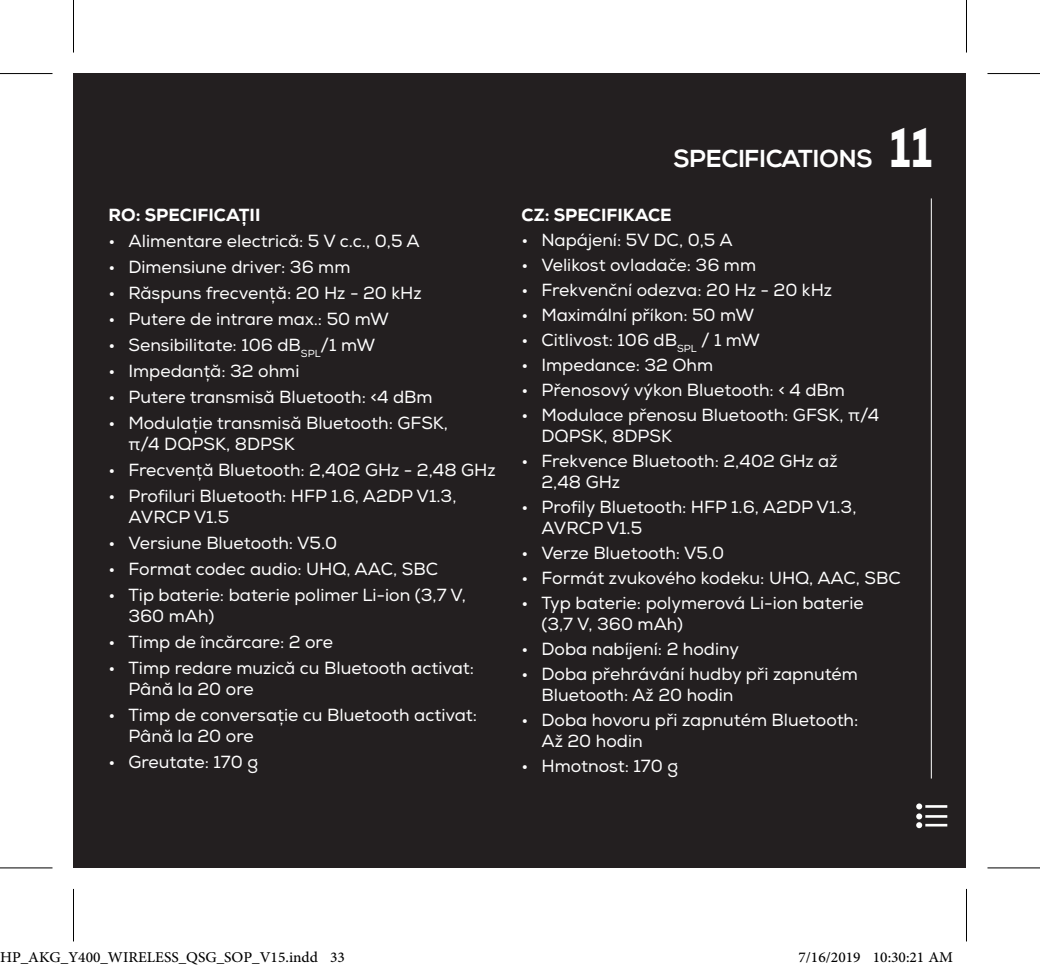
<style>
.page{position:relative;width:1040px;height:973px;background:#fff}
.page>*{position:absolute;margin:0;border:0;box-sizing:border-box;transform-origin:0 0}
.Title1{font:800 56px "Nexa";color:#fff;scale:.86 1}
.Title1_R{font:700 24.5px "Nexa";color:#fff}
.t1{font:21px "Adobe Arabic";color:#000}
.t2{font:17.5px/21px "Nexa";color:#fff}
.Language{font:800 17.5px "Nexa";color:#fff}
</style>
<div class="page">
<div style="left:74px;top:74px;width:892px;height:793px;background:#231f20"></div>
<hr style="left:931px;top:198px;width:1px;height:580px;background:#fff">
<svg style="left:916px;top:803px;width:6px;height:25px"></svg>
<hr style="left:925px;top:804px;width:22px;height:3px;background:#fff">
<hr style="left:925px;top:814px;width:22px;height:3px;background:#fff">
<hr style="left:925px;top:823px;width:22px;height:3px;background:#fff">
<div style="left:0;top:71px;width:52px;height:5px;background:#f7f7f7"></div>
<div style="left:987px;top:71px;width:53px;height:5px;background:#f7f7f7"></div>
<svg style="left:0;top:868px;width:52px;height:1px"></svg>
<svg style="left:987px;top:868px;width:53px;height:1px"></svg>
<hr style="left:0;top:73px;width:52px;height:1px;background:#000">
<hr style="left:987px;top:73px;width:53px;height:1px;background:#000">
<hr style="left:0;top:867px;width:52px;height:1px;background:#000">
<hr style="left:987px;top:867px;width:53px;height:1px;background:#000">
<hr style="left:73px;top:0;width:1px;height:53px;background:#000">
<hr style="left:73px;top:888px;width:1px;height:53px;background:#000">
<hr style="left:966px;top:0;width:1px;height:53px;background:#000">
<hr style="left:966px;top:888px;width:1px;height:53px;background:#000">
<div style="left:86px;top:952px;width:7px;height:11px;border:1px solid #fff;border-radius:50%"></div>
<div style="left:87px;top:952px;width:5px;height:10px;border:1px solid #fff;border-radius:50%"></div>
<div style="left:93px;top:952px;width:8px;height:11px;border:1px solid #fff;border-radius:50%"></div>
<div style="left:94px;top:952px;width:5px;height:10px;border:1px solid #fff;border-radius:50%"></div>
<div style="left:232px;top:951px;width:11px;height:12px;border:1px solid #fff;border-radius:50%"></div>
<div style="left:233px;top:952px;width:9px;height:10px;border:1px solid #fff;border-radius:50%"></div>
<div style="left:838px;top:952px;width:8px;height:11px;border:1px solid #fff;border-radius:50%"></div>
<div style="left:840px;top:952px;width:4px;height:10px;border:1px solid #fff;border-radius:50%"></div>
<div style="left:880px;top:952px;width:8px;height:11px;border:1px solid #fff;border-radius:50%"></div>
<div style="left:881px;top:952px;width:5px;height:10px;border:1px solid #fff;border-radius:50%"></div>
<div style="left:898px;top:952px;width:8px;height:11px;border:1px solid #fff;border-radius:50%"></div>
<div style="left:900px;top:952px;width:5px;height:10px;border:1px solid #fff;border-radius:50%"></div>
<p class="Language" style="left:109px;top:203px;width:153px">RO: SPECIFICAȚII</p>
<p class="t2" style="left:109px;top:230px;width:313px">• Alimentare electrică: 5 V c.c., 0,5 A</p>
<p class="t2" style="left:109px;top:256px;width:243px">• Dimensiune driver: 36 mm</p>
<p class="t2" style="left:109px;top:282px;width:315px">• Răspuns frecvență: 20 Hz - 20 kHz</p>
<p class="t2" style="left:109px;top:308px;width:282px">• Putere de intrare max.: 50 mW</p>
<p class="t2" style="left:109px;top:334px;width:268px">• Sensibilitate: 106 dB<sub>SPL</sub>/1 mW</p>
<p class="t2" style="left:109px;top:360px;width:192px">• Impedanță: 32 ohmi</p>
<p class="t2" style="left:109px;top:386px;width:325px">• Putere transmisă Bluetooth: &lt;4 dBm</p>
<p class="t2" style="left:128px;top:412px;width:321px;text-indent:-20px">• Modulație transmisă Bluetooth: GFSK, π/4 DQPSK, 8DPSK</p>
<p class="t2" style="left:109px;top:459px;width:388px">• Frecvență Bluetooth: 2,402 GHz - 2,48 GHz</p>
<p class="t2" style="left:128px;top:485px;width:330px;text-indent:-20px">• Profiluri Bluetooth: HFP 1.6, A2DP V1.3,<br>AVRCP V1.5</p>
<p class="t2" style="left:109px;top:532px;width:230px">• Versiune Bluetooth: V5.0</p>
<p class="t2" style="left:109px;top:558px;width:331px">• Format codec audio: UHQ, AAC, SBC</p>
<p class="t2" style="left:128px;top:584px;width:339px;text-indent:-20px">• Tip baterie: baterie polimer Li-ion (3,7 V,<br>360 mAh)</p>
<p class="t2" style="left:109px;top:631px;width:226px">• Timp de încărcare: 2 ore</p>
<p class="t2" style="left:128px;top:657px;width:347px;text-indent:-20px">• Timp redare muzică cu Bluetooth activat:<br>Până la 20 ore</p>
<p class="t2" style="left:128px;top:704px;width:350px;text-indent:-20px">• Timp de conversație cu Bluetooth activat:<br>Până la 20 ore</p>
<p class="t2" style="left:109px;top:751px;width:151px">• Greutate: 170 g</p>
<p class="Title1_R" style="left:674px;top:144px;width:201px">SPECIFICATIONS</p>
<p class="Title1" style="left:889px;top:112px;width:52px">11</p>
<p class="Language" style="left:522px;top:203px;width:152px">CZ: SPECIFIKACE</p>
<p class="t2" style="left:522px;top:229px;width:213px">• Napájení: 5V DC, 0,5 A</p>
<p class="t2" style="left:522px;top:254px;width:236px">• Velikost ovladače: 36 mm</p>
<p class="t2" style="left:522px;top:279px;width:312px">• Frekvenční odezva: 20 Hz - 20 kHz</p>
<p class="t2" style="left:522px;top:304px;width:234px">• Maximální příkon: 50 mW</p>
<p class="t2" style="left:522px;top:329px;width:240px">• Citlivost: 106 dB<sub>SPL</sub> / 1 mW</p>
<p class="t2" style="left:522px;top:354px;width:193px">• Impedance: 32 Ohm</p>
<p class="t2" style="left:522px;top:379px;width:325px">• Přenosový výkon Bluetooth: &lt; 4 dBm</p>
<p class="t2" style="left:541px;top:404px;width:339px;text-indent:-20px">• Modulace přenosu Bluetooth: GFSK, π/4<br>DQPSK, 8DPSK</p>
<p class="t2" style="left:541px;top:450px;width:298px;text-indent:-20px">• Frekvence Bluetooth: 2,402 GHz až<br>2,48 GHz</p>
<p class="t2" style="left:541px;top:496px;width:317px;text-indent:-20px">• Profily Bluetooth: HFP 1.6, A2DP V1.3,<br>AVRCP V1.5</p>
<p class="t2" style="left:522px;top:542px;width:204px">• Verze Bluetooth: V5.0</p>
<p class="t2" style="left:522px;top:567px;width:381px">• Formát zvukového kodeku: UHQ, AAC, SBC</p>
<p class="t2" style="left:541px;top:592px;width:324px;text-indent:-20px">• Typ baterie: polymerová Li-ion baterie (3,7 V, 360 mAh)</p>
<p class="t2" style="left:522px;top:638px;width:219px">• Doba nabíjení: 2 hodiny</p>
<p class="t2" style="left:541px;top:663px;width:318px;text-indent:-20px">• Doba přehrávání hudby při zapnutém<br>Bluetooth: Až 20 hodin</p>
<p class="t2" style="left:541px;top:709px;width:318px;text-indent:-20px">• Doba hovoru při zapnutém Bluetooth:<br>Až 20 hodin</p>
<p class="t2" style="left:522px;top:755px;width:158px">• Hmotnost: 170 g</p>
<p class="t1" style="left:0;top:942px;width:347px">HP_AKG_Y400_WIRELESS_QSG_SOP_V15.indd 33</p>
<p class="t1" style="left:798px;top:942px;width:156px">7/16/2019 10:30:21 AM</p>
</div>
